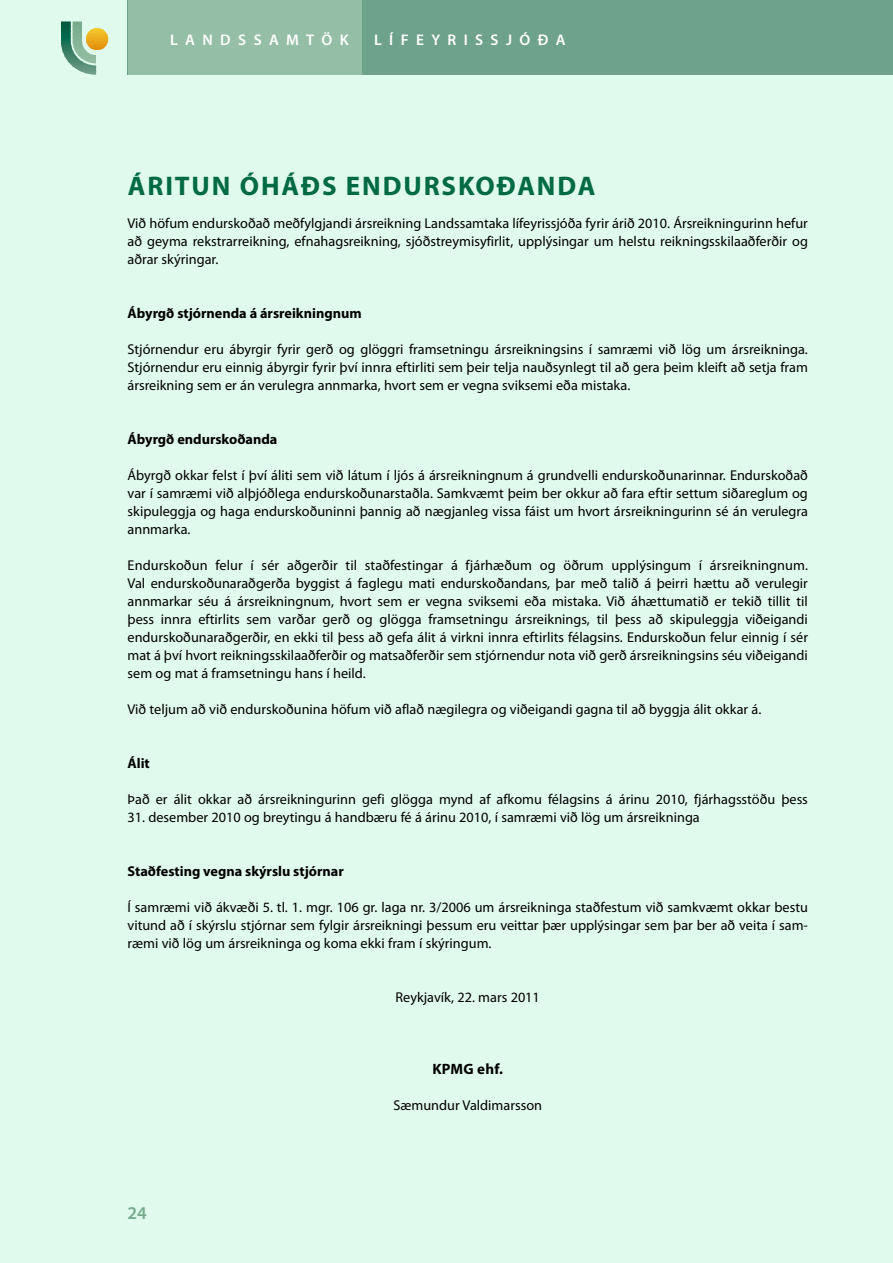
<style>
.page{position:relative;width:893px;height:1263px;background:#e0faed}
.page>*{position:absolute;margin:0;border:0;box-sizing:border-box;transform-origin:0 0}
.t1{font:700 27px "Myriad Pro";letter-spacing:.07em;color:#006a42}
.t2{font:600 18px "Myriad Pro";color:#77aa8b}
.t3{font:600 15.45px "Myriad Pro";letter-spacing:.48em;color:#fff}
.t4{font:700 15px "Myriad Pro";color:#000}
.t5{font:14.25px/18px "Myriad Pro";color:#000;text-align:justify}
.t6{font:700 14.25px "Myriad Pro";color:#000}
</style>
<div class="page">
<div style="left:128px;top:0;width:765px;height:75px;background:#6fa28b"></div>
<div style="left:128px;top:0;width:233px;height:75px;background:#94bea5"></div>
<hr style="left:61px;top:22px;width:35px;height:1px;background:#00583a">
<hr style="left:61px;top:23px;width:35px;height:2px;background:#005a3c">
<hr style="left:61px;top:25px;width:35px;height:1px;background:#005c3e">
<hr style="left:61px;top:27px;width:35px;height:1px;background:#005e40">
<hr style="left:61px;top:28px;width:35px;height:2px;background:#006042">
<hr style="left:61px;top:30px;width:35px;height:1px;background:#006244">
<hr style="left:61px;top:32px;width:35px;height:1px;background:#006447">
<hr style="left:61px;top:33px;width:35px;height:2px;background:#006649">
<hr style="left:61px;top:35px;width:35px;height:1px;background:#00684b">
<hr style="left:61px;top:37px;width:35px;height:1px;background:#006a4e">
<hr style="left:61px;top:38px;width:35px;height:2px;background:#006c50">
<hr style="left:61px;top:40px;width:35px;height:1px;background:#0a6e52">
<hr style="left:61px;top:42px;width:35px;height:1px;background:#157055">
<hr style="left:61px;top:43px;width:35px;height:2px;background:#1d7257">
<hr style="left:61px;top:45px;width:35px;height:1px;background:#23745a">
<hr style="left:61px;top:47px;width:35px;height:1px;background:#29765c">
<hr style="left:61px;top:48px;width:35px;height:2px;background:#2e785f">
<hr style="left:61px;top:50px;width:35px;height:1px;background:#347a61">
<hr style="left:61px;top:52px;width:35px;height:1px;background:#387d64">
<hr style="left:61px;top:53px;width:35px;height:2px;background:#3d7f66">
<hr style="left:61px;top:55px;width:35px;height:1px;background:#418169">
<hr style="left:61px;top:56px;width:35px;height:2px;background:#46836c">
<hr style="left:61px;top:58px;width:35px;height:2px;background:#4a866e">
<hr style="left:61px;top:60px;width:35px;height:1px;background:#4e8871">
<hr style="left:61px;top:61px;width:35px;height:2px;background:#528b74">
<hr style="left:61px;top:63px;width:35px;height:2px;background:#578d77">
<hr style="left:61px;top:65px;width:35px;height:1px;background:#5b907b">
<hr style="left:61px;top:66px;width:35px;height:2px;background:#60937e">
<hr style="left:61px;top:68px;width:35px;height:2px;background:#649681">
<hr style="left:61px;top:70px;width:35px;height:1px;background:#699985">
<hr style="left:61px;top:71px;width:35px;height:2px;background:#6d9c88">
<hr style="left:61px;top:73px;width:35px;height:2px;background:#729f8b">
<svg style="left:73px;top:22px;width:35px;height:41px"></svg>
<p class="t3" style="left:170px;top:30px;width:180px">LANDSSAMTÖK</p>
<p class="t3" style="left:374px;top:30px;width:193px">LÍFEYRISSJÓÐA</p>
<h1 class="t1" style="left:128px;top:168px;width:469px">Áritun óháðs endurskoðanda</h1>
<p class="t5" style="left:128px;top:214px;width:682px">Við höfum endurskoðað meðfylgjandi ársreikning Landssamtaka lífeyrissjóða fyrir árið 2010. Ársreikningurinn hefur að geyma rekstrarreikning, efnahagsreikning, sjóðstreymisyfirlit, upplýsingar um helstu reikningsskilaaðferðir og aðrar skýringar.</p>
<p class="t6" style="left:128px;top:304px;width:236px">Ábyrgð stjórnenda á ársreikningnum</p>
<p class="t5" style="left:128px;top:340px;width:682px">Stjórnendur eru ábyrgir fyrir gerð og glöggri framsetningu ársreikningsins í samræmi við lög um ársreikninga.<br>Stjórnendur eru einnig ábyrgir fyrir því innra eftirliti sem þeir telja nauðsynlegt til að gera þeim kleift að setja fram ársreikning sem er án verulegra annmarka, hvort sem er vegna sviksemi eða mistaka.</p>
<p class="t6" style="left:128px;top:430px;width:151px">Ábyrgð endurskoðanda</p>
<p class="t5" style="left:128px;top:466px;width:682px">Ábyrgð okkar felst í því áliti sem við látum í ljós á ársreikningnum á grundvelli endurskoðunarinnar. Endurskoðað var í samræmi við alþjóðlega endurskoðunarstaðla. Samkvæmt þeim ber okkur að fara eftir settum siðareglum og skipuleggja og haga endurskoðuninni þannig að nægjanleg vissa fáist um hvort ársreikningurinn sé án verulegra annmarka.</p>
<p class="t5" style="left:128px;top:556px;width:682px">Endurskoðun felur í sér aðgerðir til staðfestingar á fjárhæðum og öðrum upplýsingum í ársreikningnum.<br>Val endurskoðunaraðgerða byggist á faglegu mati endurskoðandans, þar með talið á þeirri hættu að verulegir annmarkar séu á ársreikningnum, hvort sem er vegna sviksemi eða mistaka. Við áhættumatið er tekið tillit til þess innra eftirlits sem varðar gerð og glögga framsetningu ársreiknings, til þess að skipuleggja viðeigandi endurskoðunaraðgerðir, en ekki til þess að gefa álit á virkni innra eftirlits félagsins. Endurskoðun felur einnig í sér mat á því hvort reikningsskilaaðferðir og matsaðferðir sem stjórnendur nota við gerð ársreikningsins séu viðeigandi sem og mat á framsetningu hans í heild.</p>
<p class="t5" style="left:128px;top:700px;width:635px">Við teljum að við endurskoðunina höfum við aflað nægilegra og viðeigandi gagna til að byggja álit okkar á.</p>
<p class="t6" style="left:128px;top:753px;width:24px">Álit</p>
<p class="t5" style="left:128px;top:790px;width:682px">Það er álit okkar að ársreikningurinn gefi glögga mynd af afkomu félagsins á árinu 2010, fjárhagsstöðu þess</p>
<p class="t5" style="left:128px;top:808px;width:574px">31. desember 2010 og breytingu á handbæru fé á árinu 2010, í samræmi við lög um ársreikninga</p>
<p class="t6" style="left:128px;top:861px;width:218px">Staðfesting vegna skýrslu stjórnar</p>
<p class="t5" style="left:128px;top:898px;width:682px">Í samræmi við ákvæði 5. tl. 1. mgr. 106 gr. laga nr. 3/2006 um ársreikninga staðfestum við samkvæmt okkar bestu vitund að í skýrslu stjórnar sem fylgir ársreikningi þessum eru veittar þær upplýsingar sem þar ber að veita í sam&shy;ræmi við lög um ársreikninga og koma ekki fram í skýringum.</p>
<p class="t5" style="left:396px;top:988px;width:146px">Reykjavík, 22. mars 2011</p>
<p class="t2" style="left:128px;top:1201px;width:21px">24</p>
<p class="t4" style="left:433px;top:1059px;width:11px">KPMG</p>
<p class="t4" style="left:477px;top:1059px;width:27px">ehf.</p>
<p class="t5" style="left:393px;top:1096px;width:150px">Sæmundur Valdimarsson</p>
</div>
